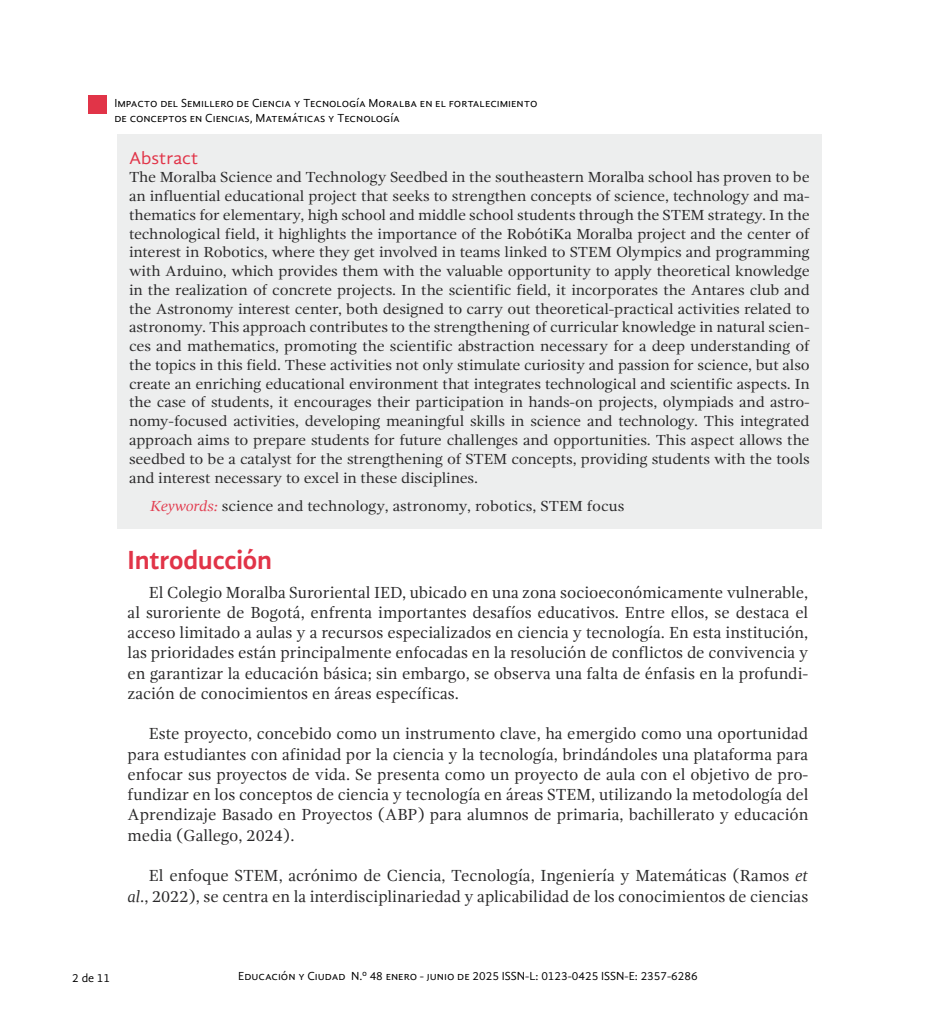
<style>
.page{position:relative;width:936px;height:1021px;background:#fff}
.page>*{position:absolute;margin:0;border:0;box-sizing:border-box;transform-origin:0 0}
.t1{font:700 27px "Gandhi Sans";letter-spacing:-.01em;color:#e13448}
.t2{font:18px "Gandhi Sans";color:#e13448;scale:1.06 1}
.t3{font:16.5px/20.2px "Gandhi Serif";color:#292829;text-align:justify}
.t4{font:15px/18.8px "Gandhi Serif";letter-spacing:-.01em;color:#292829;text-align:justify;scale:1.06 1}
.t5{font:12px/14.4px "Gandhi Sans";color:#000}
.s1{font-style:italic;color:#e23e51}
.s2{font-style:italic}
</style>
<div class="page">
<div style="left:89px;top:95px;width:18px;height:19px;background:#e13448"></div>
<div style="left:117px;top:135px;width:704px;height:394px;background:#edeeee"></div>
<p class="t5" style="left:114px;top:96px;width:424px">Impacto del Semillero de Ciencia y Tecnología Moralba en el fortalecimiento de conceptos en Ciencias, Matemáticas y Tecnología</p>
<p class="t2" style="left:129px;top:147px;width:67px">Abstract</p>
<p class="t4" style="left:129px;top:168px;width:643px">The Moralba Science and Technology Seedbed in the southeastern Moralba school has proven to be an influential educational project that seeks to strengthen concepts of science, technology and ma&shy;thematics for elementary, high school and middle school students through the STEM strategy. In the technological field, it highlights the importance of the RobótiKa Moralba project and the center of interest in Robotics, where they get involved in teams linked to STEM Olympics and programming with Arduino, which provides them with the valuable opportunity to apply theoretical knowledge in the realization of concrete projects. In the scientific field, it incorporates the Antares club and the Astronomy interest center, both designed to carry out theoretical-practical activities related to astronomy. This approach contributes to the strengthening of curricular knowledge in natural scien&shy;ces and mathematics, promoting the scientific abstraction necessary for a deep understanding of the topics in this field. These activities not only stimulate curiosity and passion for science, but also create an enriching educational environment that integrates technological and scientific aspects. In the case of students, it encourages their participation in hands-on projects, olympiads and astro&shy;nomy-focused activities, developing meaningful skills in science and technology. This integrated approach aims to prepare students for future challenges and opportunities. This aspect allows the seedbed to be a catalyst for the strengthening of STEM concepts, providing students with the tools and interest necessary to excel in these disciplines.</p>
<p class="t4" style="left:150px;top:496px;width:449px"><span class="s1">Keywords:</span> science and technology, astronomy, robotics, STEM focus</p>
<h1 class="t1" style="left:128px;top:544px;width:146px">Introducción</h1>
<p class="t3" style="left:128px;top:582px;width:682px;text-indent:21px">El Colegio Moralba Suroriental IED, ubicado en una zona socioeconómicamente vulnerable, al suroriente de Bogotá, enfrenta importantes desafíos educativos. Entre ellos, se destaca el acceso limitado a aulas y a recursos especializados en ciencia y tecnología. En esta institución, las prioridades están principalmente enfocadas en la resolución de conflictos de convivencia y en garantizar la educación básica; sin embargo, se observa una falta de énfasis en la profundi&shy;zación de conocimientos en áreas específicas.</p>
<p class="t3" style="left:128px;top:723px;width:682px;text-indent:21px">Este proyecto, concebido como un instrumento clave, ha emergido como una oportunidad para estudiantes con afinidad por la ciencia y la tecnología, brindándoles una plataforma para enfocar sus proyectos de vida. Se presenta como un proyecto de aula con el objetivo de pro&shy;fundizar en los conceptos de ciencia y tecnología en áreas STEM, utilizando la metodología del Aprendizaje Basado en Proyectos (ABP) para alumnos de primaria, bachillerato y educación media (Gallego, 2024).</p>
<p class="t3" style="left:128px;top:865px;width:682px;text-align:right">El enfoque STEM, acrónimo de Ciencia, Tecnología, Ingeniería y Matemáticas (Ramos <span class="s2">et al.</span>, 2022), se centra en la interdisciplinariedad y aplicabilidad de los conocimientos de ciencias</p>
<p class="t5" style="left:72px;top:971px;width:39px">2 de 11</p>
<p class="t5" style="left:238px;top:968px;width:461px">Educación y Ciudad N.º 48 enero - junio de 2025 ISSN-L: 0123-0425 ISSN-E: 2357-6286</p>
</div>
